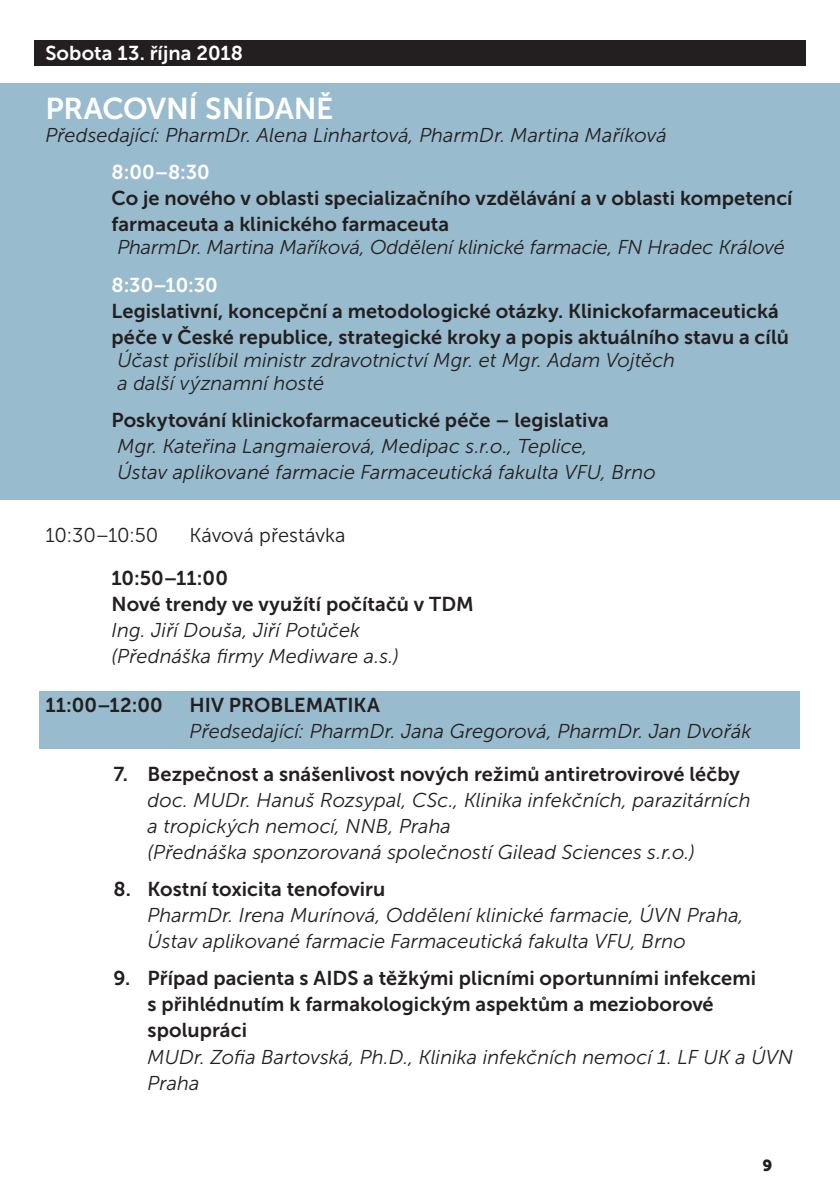
<style>
.page{position:relative;width:840px;height:1191px;background:#fff}
.page>*{position:absolute;margin:0;border:0;box-sizing:border-box;transform-origin:0 0}
.t1{font:30px "Museo Sans 700";letter-spacing:-.01em;color:#fff}
.Předsedající_autor{font:italic 20px/26px "Museo Sans 300";color:#231f20}
.Odrážky{font:20px/26px "Museo Sans 700";letter-spacing:.005em;color:#231f20}
.Odrážky-2{font:italic 20px/26px "Museo Sans 300";letter-spacing:.005em;color:#231f20}
.předsedající{font:italic 20px "Museo Sans 300";letter-spacing:.005em;color:#231f20}
.Přestávka{font:20px "Museo Sans 300";color:#231f20}
.sekce{font:20px "Museo Sans 700";letter-spacing:.005em;color:#231f20}
.Odrážky-3{font:20px "Museo Sans 700";color:#fff}
.den{font:20px "Museo Sans 700";letter-spacing:.005em;color:#fff}
.t2{font:16px "Museo Sans 900";color:#231f20}
</style>
<div class="page">
<div style="left:1px;top:83px;width:838px;height:416px;background:#99bbce"></div>
<div style="left:34px;top:40px;width:771px;height:25px;background:#231f20"></div>
<div style="left:40px;top:691px;width:759px;height:31px;background:#99bbce"></div>
<div style="left:40px;top:717px;width:759px;height:31px;background:#99bbce"></div>
<p class="den" style="left:45px;top:42px;width:199px">Sobota 13. října 2018</p>
<p class="t1" style="left:45px;top:92px;width:289px">PRACOVNÍ SNÍDANĚ</p>
<p class="Předsedající_autor" style="left:45px;top:122px;width:622px">Předsedající: PharmDr. Alena Linhartová, PharmDr. Martina Maříková</p>
<p class="Odrážky-3" style="left:111px;top:161px;width:100px">8:00−8:30</p>
<p class="Odrážky" style="left:111px;top:185px;width:682px">Co je nového v oblasti specializačního vzdělávání a v oblasti kompetencí farmaceuta a klinického farmaceuta</p>
<p class="Předsedající_autor" style="left:117px;top:235px;width:668px">PharmDr. Martina Maříková, Oddělení klinické farmacie, FN Hradec Králové</p>
<p class="Odrážky-3" style="left:111px;top:274px;width:108px">8:30−10:30</p>
<p class="Odrážky" style="left:111px;top:298px;width:678px">Legislativní, koncepční a metodologické otázky. Klinickofarmaceutická péče v České republice, strategické kroky a popis aktuálního stavu a cílů</p>
<p class="Předsedající_autor" style="left:117px;top:348px;width:558px;line-height:23px">Účast přislíbil ministr zdravotnictví Mgr. et Mgr. Adam Vojtěch a další významní hosté</p>
<p class="Odrážky" style="left:111px;top:407px;width:498px">Poskytování klinickofarmaceutické péče – legislativa</p>
<p class="Předsedající_autor" style="left:117px;top:433px;width:539px">Mgr. Kateřina Langmaierová, Medipac s.r.o., Teplice,<br>Ústav aplikované farmacie Farmaceutická fakulta VFU, Brno</p>
<p class="Přestávka" style="left:45px;top:524px;width:114px">10:30−10:50</p>
<p class="Přestávka" style="left:189px;top:524px;width:157px">Kávová přestávka</p>
<p class="Odrážky" style="left:111px;top:565px;width:118px">10:50−11:00</p>
<p class="Odrážky" style="left:111px;top:591px;width:363px">Nové trendy ve využítí počítačů v TDM</p>
<p class="Odrážky-2" style="left:111px;top:617px;width:289px">Ing. Jiří Douša, Jiří Potůček (Přednáška firmy Mediware a.s.)</p>
<p class="sekce" style="left:45px;top:693px;width:119px">11:00−12:00</p>
<p class="sekce" style="left:189px;top:693px;width:192px">HIV PROBLEMATIKA</p>
<p class="předsedající" style="left:189px;top:720px;width:563px">Předsedající: PharmDr. Jana Gregorová, PharmDr. Jan Dvořák</p>
<p class="Odrážky" style="left:113px;top:761px;width:627px">7. Bezpečnost a snášenlivost nových režimů antiretrovirové léčby</p>
<p class="Předsedající_autor" style="left:147px;top:787px;width:604px">doc. MUDr. Hanuš Rozsypal, CSc., Klinika infekčních, parazitárních a tropických nemocí, NNB, Praha</p>
<p class="Předsedající_autor" style="left:147px;top:839px;width:548px">(Přednáška sponzorovaná společností Gilead Sciences s.r.o.)</p>
<p class="Odrážky" style="left:113px;top:876px;width:273px">8. Kostní toxicita tenofoviru</p>
<p class="Předsedající_autor" style="left:147px;top:902px;width:597px">PharmDr. Irena Murínová, Oddělení klinické farmacie, ÚVN Praha,<br>Ústav aplikované farmacie Farmaceutická fakulta VFU, Brno</p>
<p class="Odrážky" style="left:147px;top:965px;width:609px;text-indent:-34px">9. Případ pacienta s AIDS a těžkými plicními oportunními infekcemi s přihlédnutím k farmakologickým aspektům a mezioborové spolupráci</p>
<p class="Předsedající_autor" style="left:147px;top:1043px;width:646px">MUDr. Zofia Bartovská, Ph.D., Klinika infekčních nemocí 1. LF UK a ÚVN<br>Praha</p>
<p class="t2" style="left:762px;top:1156px;width:11px">9</p>
</div>
